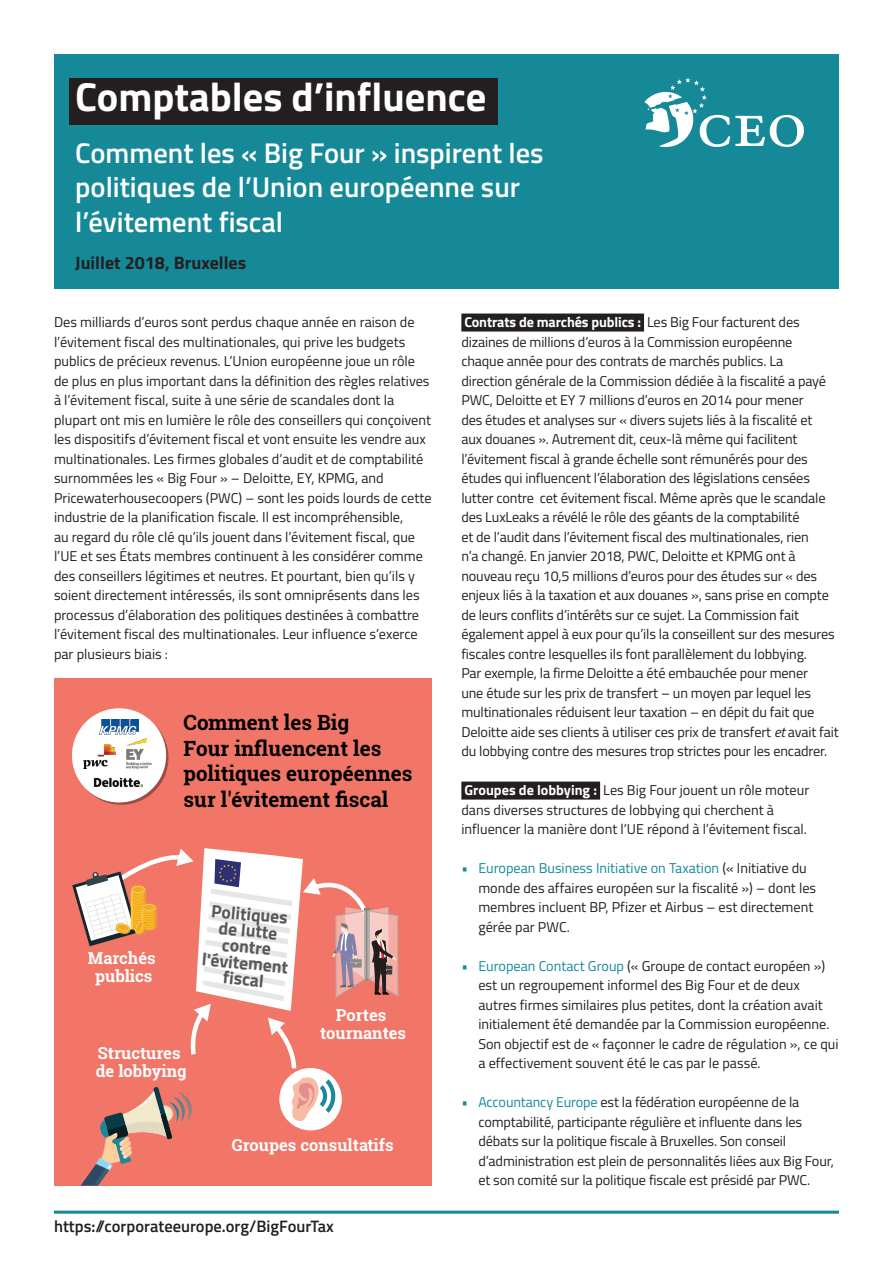
<style>
.page{position:relative;width:893px;height:1263px;background:#fff}
.page>*{position:absolute;margin:0;border:0;box-sizing:border-box;transform-origin:0 0}
.t1{font:700 40.5px "Titillium";color:#fff}
.t2{font:600 28.5px/34.5px "Titillium";color:#fff}
.t3{font:700 21px/25.5px "Roboto Slab";color:#010000}
.t4{font:700 18px/16.4px "Titillium";color:#57585a;text-align:center}
.Body{font:700 18px "Titillium";color:#231f20}
.t5{font:700 16.5px/18px "Roboto Slab";color:#fff;text-align:center}
.t6{font:600 16.5px "Titillium";color:#231f20}
.Body-2{font:14.25px/19.5px "Titillium";letter-spacing:-.01em;color:#231f20}
.s1{font-weight:700;color:#fff}
.s2{font-style:italic}
.s3{color:#168999}
</style>
<div class="page">
<div style="left:54px;top:54px;width:785px;height:234px;background:#168999"></div>
<div style="left:69px;top:78px;width:428px;height:47px;background:#231f20"></div>
<div style="left:461px;top:314px;width:183px;height:18px;background:#231f20"></div>
<div style="left:461px;top:782px;width:139px;height:18px;background:#231f20"></div>
<svg style="left:644px;top:78px;width:160px;height:69px"></svg>
<hr style="left:54px;top:1210px;width:785px;height:3px;background:#168999">
<div style="left:54px;top:678px;width:378px;height:507px;background:#f27667"></div>
<svg style="left:74px;top:711px;width:94px;height:94px"></svg>
<div style="left:72px;top:708px;width:94px;height:94px;background:#fff;border-radius:50%"></div>
<img style="left:99px;top:719px;width:39px;height:15px">
<img style="left:94px;top:777px;width:50px;height:11px">
<img style="left:126px;top:739px;width:26px;height:29px">
<img style="left:84px;top:744px;width:31px;height:24px">
<svg style="left:72px;top:848px;width:327px;height:337px"></svg>
<h4 class="t1" style="left:75px;top:66px;width:413px">Comptables d’influence</h4>
<h4 class="t2" style="left:75px;top:134px;width:470px">Comment les « Big Four » inspirent les politiques de l’Union européenne sur l’évitement fiscal</h4>
<p class="Body" style="left:75px;top:248px;width:172px">Juillet 2018, Bruxelles</p>
<p class="Body-2" style="left:54px;top:312px;width:379px">Des milliards d’euros sont perdus chaque année en raison de l’évitement fiscal des multinationales, qui prive les budgets publics de précieux revenus. L’Union européenne joue un rôle de plus en plus important dans la définition des règles relatives à l’évitement fiscal, suite à une série de scandales dont la plupart ont mis en lumière le rôle des conseillers qui conçoivent les dispositifs d’évitement fiscal et vont ensuite les vendre aux multinationales. Les firmes globales d’audit et de comptabilité surnommées les « Big Four » – Deloitte, EY, KPMG, and Pricewaterhousecoopers (PWC) – sont les poids lourds de cette industrie de la planification fiscale. Il est incompréhensible,<br>au regard du rôle clé qu’ils jouent dans l’évitement fiscal, que l’UE et ses États membres continuent à les considérer comme des conseillers légitimes et neutres. Et pourtant, bien qu’ils y soient directement intéressés, ils sont omniprésents dans les processus d’élaboration des politiques destinées à combattre l’évitement fiscal des multinationales. Leur influence s’exerce par plusieurs biais :</p>
<p class="Body-2" style="left:461px;top:312px;width:379px"><span class="s1">Contrats de marchés publics :</span> Les Big Four facturent des dizaines de millions d’euros à la Commission européenne<br>chaque année pour des contrats de marchés publics. La<br>direction générale de la Commission dédiée à la fiscalité a payé PWC, Deloitte et EY 7 millions d’euros en 2014 pour mener<br>des études et analyses sur « divers sujets liés à la fiscalité et<br>aux douanes ». Autrement dit, ceux-là même qui facilitent l’évitement fiscal à grande échelle sont rémunérés pour des études qui influencent l’élaboration des législations censées lutter contre cet évitement fiscal. Même après que le scandale des LuxLeaks a révélé le rôle des géants de la comptabilité<br>et de l’audit dans l’évitement fiscal des multinationales, rien<br>n’a changé. En janvier 2018, PWC, Deloitte et KPMG ont à nouveau reçu 10,5 millions d’euros pour des études sur « des enjeux liés à la taxation et aux douanes », sans prise en compte de leurs conflits d’intérêts sur ce sujet. La Commission fait également appel à eux pour qu’ils la conseillent sur des mesures fiscales contre lesquelles ils font parallèlement du lobbying.<br>Par exemple, la firme Deloitte a été embauchée pour mener<br>une étude sur les prix de transfert – un moyen par lequel les multinationales réduisent leur taxation – en dépit du fait que Deloitte aide ses clients à utiliser ces prix de transfert <span class="s2">et</span> avait fait du lobbying contre des mesures trop strictes pour les encadrer.</p>
<p class="Body-2" style="left:461px;top:780px;width:349px"><span class="s1">Groupes de lobbying :</span> Les Big Four jouent un rôle moteur dans diverses structures de lobbying qui cherchent à influencer la manière dont l’UE répond à l’évitement fiscal.</p>
<p class="Body-2" style="left:478px;top:858px;width:339px;text-indent:-17px"><span class="s3">• European Business Initiative on Taxation</span> (« Initiative du monde des affaires européen sur la fiscalité ») – dont les membres incluent BP, Pfizer et Airbus – est directement gérée par PWC.</p>
<p class="Body-2" style="left:478px;top:955px;width:362px;text-indent:-17px"><span class="s3">• European Contact Group</span> (« Groupe de contact européen ») est un regroupement informel des Big Four et de deux autres firmes similaires plus petites, dont la création avait initialement été demandée par la Commission européenne.<br>Son objectif est de « façonner le cadre de régulation », ce qui a effectivement souvent été le cas par le passé.</p>
<p class="Body-2" style="left:478px;top:1092px;width:357px;text-indent:-17px"><span class="s3">• Accountancy Europe</span> est la fédération européenne de la comptabilité, participante régulière et influente dans les débats sur la politique fiscale à Bruxelles. Son conseil d’administration est plein de personnalités liées aux Big Four, et son comité sur la politique fiscale est présidé par PWC.</p>
<p class="t6" style="left:54px;top:1214px;width:281px">https://corporateeurope.org/BigFourTax</p>
<p class="t3" style="left:184px;top:709px;width:230px">Comment les Big<br>Four influencent les politiques européennes sur l'évitement fiscal</p>
<p class="t4" style="left:207px;top:901px;width:88px;rotate:5deg">Politiques de lutte contre l'évitement fiscal</p>
<p class="t5" style="left:88px;top:949px;width:69px">Marchés publics</p>
<p class="t5" style="left:320px;top:1005px;width:87px">Portes tournantes</p>
<p class="t5" style="left:96px;top:1044px;width:92px;text-align:left">Structures de lobbying</p>
<p class="t5" style="left:232px;top:1135px;width:163px">Groupes consultatifs</p>
</div>
